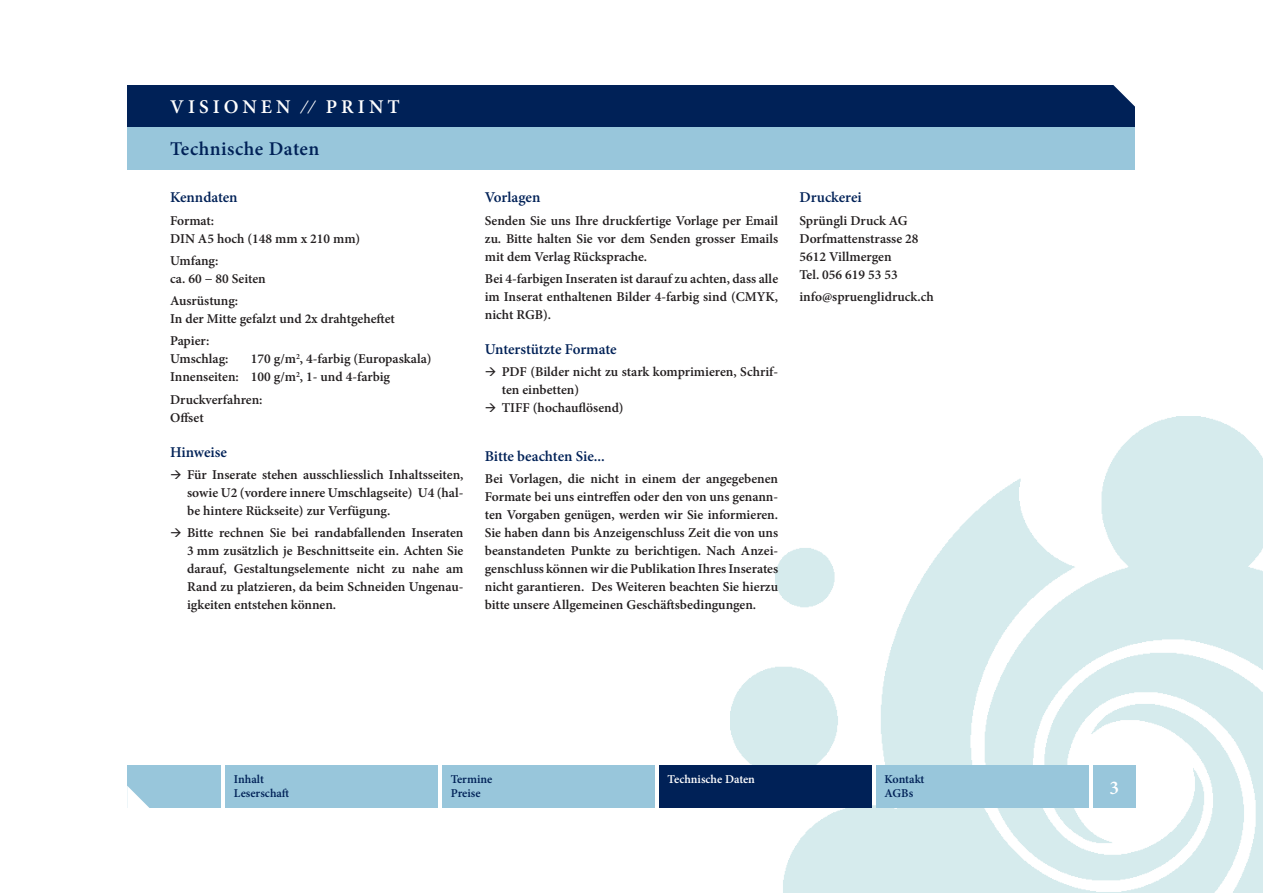
<style>
.page{position:relative;width:1263px;height:893px;background:#fff}
.page>*{position:absolute;margin:0;border:0;box-sizing:border-box;transform-origin:0 0}
.Titel_1{font:600 19.5px "Minion Pro";letter-spacing:.21em;color:#fff}
.Titel_2{font:600 19.5px "Minion Pro";letter-spacing:.025em;color:#002157}
.Zwischentitel{font:600 15px "Minion Pro";letter-spacing:-.005em;color:#002157}
.Neuer_Text{font:600 13.5px/18px "Minion Pro";color:#231f20;text-align:justify}
.Neue_Aufzählung{font:600 13.5px/18px "Minion Pro";letter-spacing:-.005em;color:#231f20;text-align:justify}
.Beschreibung{font:600 13.5px "Minion Pro";letter-spacing:-.005em;color:#231f20}
.t1{font:600 12px/14.4px "Minion Pro";color:#002157}
.t2{font:600 12px "Minion Pro";color:#fff}
</style>
<div class="page">
<img style="left:730px;top:417px;width:533px;height:476px">
<div style="left:128px;top:85px;width:1007px;height:43px;background:#002157"></div>
<div style="left:128px;top:128px;width:1007px;height:42px;background:#98c6db"></div>
<div style="left:128px;top:765px;width:93px;height:43px;background:#98c6db"></div>
<svg style="left:127px;top:786px;width:23px;height:22px"></svg>
<div style="left:225px;top:765px;width:213px;height:43px;background:#98c6db"></div>
<div style="left:1093px;top:765px;width:42px;height:43px;background:#98c6db"></div>
<svg style="left:1113px;top:85px;width:22px;height:22px"></svg>
<div style="left:442px;top:765px;width:213px;height:43px;background:#98c6db"></div>
<div style="left:876px;top:765px;width:213px;height:43px;background:#98c6db"></div>
<div style="left:659px;top:765px;width:213px;height:43px;background:#002157"></div>
<p class="Titel_1" style="left:170px;top:93px;width:231px">VISIONEN ∕∕ PRINT</p>
<p class="Titel_2" style="left:170px;top:135px;width:151px">Technische Daten</p>
<p class="Zwischentitel" style="left:170px;top:187px;width:69px">Kenndaten</p>
<p class="Beschreibung" style="left:170px;top:211px;width:46px">Format:</p>
<p class="Neuer_Text" style="left:170px;top:229px;width:192px">DIN A5 hoch (148 mm x 210 mm)</p>
<p class="Beschreibung" style="left:170px;top:251px;width:50px">Umfang:</p>
<p class="Neuer_Text" style="left:170px;top:269px;width:97px">ca. 60 − 80 Seiten</p>
<p class="Beschreibung" style="left:170px;top:291px;width:70px">Ausrüstung:</p>
<p class="Neuer_Text" style="left:170px;top:310px;width:226px">In der Mitte gefalzt und 2x drahtgeheftet</p>
<p class="Beschreibung" style="left:170px;top:332px;width:41px">Papier:</p>
<p class="Neuer_Text" style="left:170px;top:350px;width:60px">Umschlag:</p>
<p class="Neuer_Text" style="left:251px;top:350px;width:182px">170 g/m<sup>2</sup>, 4-farbig (Europaskala)</p>
<p class="Neuer_Text" style="left:170px;top:368px;width:221px">Innenseiten: 100 g/m<sup>2</sup>, 1- und 4-farbig</p>
<p class="Beschreibung" style="left:170px;top:390px;width:94px">Druckverfahren:</p>
<p class="Neuer_Text" style="left:170px;top:408px;width:35px">Offset</p>
<p class="Zwischentitel" style="left:170px;top:441px;width:58px">Hinweise</p>
<p class="Neue_Aufzählung" style="left:187px;top:465px;width:278px;text-indent:-17px">→ Für Inserate stehen ausschliesslich Inhaltsseiten, sowie U2 (vordere innere Umschlagseite) U4 (hal&shy;be hintere Rückseite) zur Verfügung.</p>
<p class="Neue_Aufzählung" style="left:187px;top:524px;width:278px;text-indent:-17px">→ Bitte rechnen Sie bei randabfallenden Inseraten 3 mm zusätzlich je Beschnittseite ein. Achten Sie darauf, Gestaltungselemente nicht zu nahe am Rand zu platzieren, da beim Schneiden Ungenau&shy;igkeiten entstehen können.</p>
<p class="Zwischentitel" style="left:485px;top:187px;width:57px">Vorlagen</p>
<p class="Neuer_Text" style="left:485px;top:211px;width:295px">Senden Sie uns Ihre druckfertige Vorlage per Email zu. Bitte halten Sie vor dem Senden grosser Emails mit dem Verlag Rücksprache.</p>
<p class="Neuer_Text" style="left:485px;top:269px;width:295px">Bei 4-farbigen Inseraten ist darauf zu achten, dass alle im Inserat enthaltenen Bilder 4-farbig sind (CMYK, nicht RGB).</p>
<p class="Zwischentitel" style="left:485px;top:339px;width:133px">Unterstützte Formate</p>
<p class="Neue_Aufzählung" style="left:502px;top:363px;width:278px;text-indent:-17px">→ PDF (Bilder nicht zu stark komprimieren, Schrif&shy;ten einbetten)</p>
<p class="Neue_Aufzählung" style="left:485px;top:399px;width:140px">→ TIFF (hochauflösend)</p>
<p class="Zwischentitel" style="left:485px;top:446px;width:122px">Bitte beachten Sie...</p>
<p class="Neuer_Text" style="left:485px;top:470px;width:295px">Bei Vorlagen, die nicht in einem der angegebenen Formate bei uns eintreffen oder den von uns genann&shy;ten Vorgaben genügen, werden wir Sie informieren.<br>Sie haben dann bis Anzeigenschluss Zeit die von uns beanstandeten Punkte zu berichtigen. Nach Anzei&shy;genschluss können wir die Publikation Ihres Inserates nicht garantieren. Des Weiteren beachten Sie hierzu bitte unsere Allgemeinen Geschäftsbedingungen.</p>
<p class="Zwischentitel" style="left:799px;top:187px;width:64px">Druckerei</p>
<p class="Neuer_Text" style="left:799px;top:211px;width:110px">Sprüngli Druck AG</p>
<p class="Neuer_Text" style="left:799px;top:229px;width:121px">Dorfmattenstrasse 28</p>
<p class="Neuer_Text" style="left:799px;top:247px;width:94px">5612 Villmergen</p>
<p class="Neuer_Text" style="left:799px;top:265px;width:100px">Tel. 056 619 53 53</p>
<p class="Neuer_Text" style="left:799px;top:287px;width:136px">info@spruenglidruck.ch</p>
<p class="t1" style="left:234px;top:771px;width:57px">Inhalt<br>Leserschaft</p>
<h1 class="Titel_1" style="left:1109px;top:774px;width:11px">3</h1>
<p class="t1" style="left:451px;top:771px;width:43px">Termine<br>Preise</p>
<p class="t1" style="left:884px;top:771px;width:42px">Kontakt<br>AGBs</p>
<p class="t2" style="left:668px;top:770px;width:89px">Technische Daten</p>
</div>
